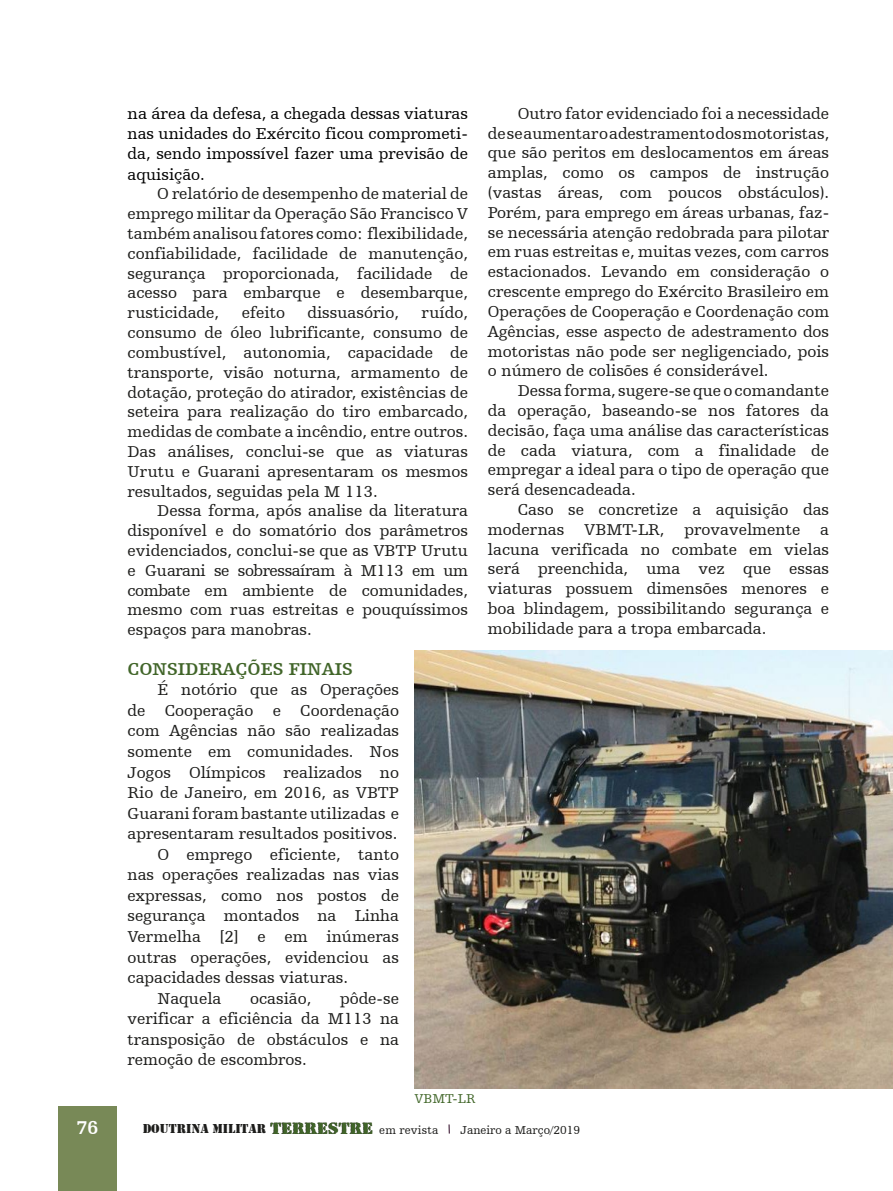
<style>
.page{position:relative;width:893px;height:1191px;background:#fff}
.page>*{position:absolute;margin:0;border:0;box-sizing:border-box;transform-origin:0 0}
.t1{font:700 19.5px "Humanist Slabserif 712 BT";color:#fff}
.t2{font:700 18px "Humanist Slabserif 712 BT";color:#416529}
.t3{font:16.5px/19.8px "Humanist Slabserif 712 BT";color:#1d1d1b;text-align:justify}
.t4{font:16.5px/20.2px "Humanist Slabserif 712 BT";color:#000;text-align:justify;scale:1.05 1}
.t5{font:13.5px "Humanist Slabserif 712 BT";color:#416629}
.t6{font:13.35px "Army";color:#1d1d1b}
.t7{font:12px "Humanist Slabserif 712 BT";color:#1d1d1b}
.s1{font-family:"Rubber Stamp Let Plain";font-size:17.1px}
.s2{font-family:"Humanist Slabserif 712 BT";font-size:12px}
</style>
<div class="page">
<div style="left:58px;top:1106px;width:59px;height:85px;background:#788957"></div>
<img style="left:415px;top:650px;width:478px;height:438px">
<p class="t4" style="left:128px;top:103px;width:326px">na área da defesa, a chegada dessas viaturas nas unidades do Exército ficou comprometi&shy;da, sendo impossível fazer uma previsão de aquisição.</p>
<p class="t3" style="left:128px;top:184px;width:342px;text-indent:30px">O relatório de desempenho de material de emprego militar da Operação São Francisco V também analisou fatores como: flexibilidade, confiabilidade, facilidade de manutenção, segurança proporcionada, facilidade de acesso para embarque e desembarque, rusticidade,</p>
<p class="t3" style="left:242px;top:303px;width:45px">efeito</p>
<p class="t3" style="left:307px;top:303px;width:93px">dissuasório,</p>
<p class="t3" style="left:128px;top:303px;width:342px;text-indent:294px">ruído, consumo de óleo lubrificante, consumo de combustível, autonomia, capacidade de transporte, visão noturna, armamento de dotação, proteção do atirador, existências de seteira para realização do tiro embarcado, medidas de combate a incêndio, entre outros.<br>Das análises, conclui-se que as viaturas Urutu e Guarani apresentaram os mesmos resultados, seguidas pela M 113.</p>
<p class="t3" style="left:128px;top:501px;width:342px;text-indent:30px">Dessa forma, após analise da literatura disponível e do somatório dos parâmetros evidenciados, conclui-se que as VBTP Urutu e Guarani se sobressaíram à M113 em um combate em ambiente de comunidades, mesmo com ruas estreitas e pouquíssimos espaços para manobras.</p>
<p class="t2" style="left:128px;top:658px;width:227px">CONSIDERAÇÕES FINAIS</p>
<p class="t3" style="left:157px;top:679px;width:243px">É notório que as Operações</p>
<p class="t3" style="left:128px;top:700px;width:273px">de Cooperação e Coordenação</p>
<p class="t3" style="left:128px;top:721px;width:273px">com Agências não são realizadas</p>
<p class="t3" style="left:128px;top:741px;width:273px">somente em comunidades. Nos</p>
<p class="t3" style="left:128px;top:762px;width:273px">Jogos Olímpicos realizados no</p>
<p class="t3" style="left:128px;top:782px;width:273px">Rio de Janeiro, em 2016, as VBTP</p>
<p class="t3" style="left:128px;top:803px;width:273px">Guarani foram bastante utilizadas e</p>
<p class="t3" style="left:128px;top:823px;width:271px">apresentaram resultados positivos.</p>
<p class="t3" style="left:157px;top:844px;width:243px">O emprego eficiente, tanto</p>
<p class="t3" style="left:128px;top:864px;width:273px">nas operações realizadas nas vias</p>
<p class="t3" style="left:128px;top:885px;width:273px">expressas, como nos postos de</p>
<p class="t3" style="left:128px;top:905px;width:273px">segurança montados na Linha</p>
<p class="t3" style="left:128px;top:926px;width:273px">Vermelha [2] e em inúmeras</p>
<p class="t3" style="left:128px;top:947px;width:273px">outras operações, evidenciou as</p>
<p class="t3" style="left:128px;top:967px;width:222px">capacidades dessas viaturas.</p>
<p class="t3" style="left:157px;top:988px;width:66px">Naquela</p>
<p class="t3" style="left:250px;top:988px;width:63px">ocasião,</p>
<p class="t3" style="left:128px;top:987px;width:273px;line-height:20.5px;text-indent:212px">pôde-se verificar a eficiência da M113 na transposição de obstáculos e na remoção de escombros.</p>
<p class="t5" style="left:415px;top:1090px;width:62px">VBMT-LR</p>
<p class="t3" style="left:488px;top:103px;width:343px;text-indent:30px">Outro fator evidenciado foi a necessidade de se aumentar o adestramento dos motoristas, que são peritos em deslocamentos em áreas amplas, como os campos de instrução (vastas áreas, com poucos obstáculos).<br>Porém, para emprego em áreas urbanas, faz&shy;se necessária atenção redobrada para pilotar em ruas estreitas e, muitas vezes, com carros estacionados. Levando em consideração o crescente emprego do Exército Brasileiro em Operações de Cooperação e Coordenação com Agências, esse aspecto de adestramento dos motoristas não pode ser negligenciado, pois o número de colisões é considerável.</p>
<p class="t3" style="left:488px;top:380px;width:343px;text-indent:30px">Dessa forma, sugere-se que o comandante da operação, baseando-se nos fatores da decisão, faça uma análise das características de cada viatura, com a finalidade de empregar a ideal para o tipo de operação que será desencadeada.</p>
<p class="t3" style="left:488px;top:499px;width:343px;text-indent:30px">Caso se concretize a aquisição das modernas VBMT-LR, provavelmente a lacuna verificada no combate em vielas será preenchida, uma vez que essas viaturas possuem dimensões menores e boa blindagem, possibilitando segurança e mobilidade para a tropa embarcada.</p>
<p class="t1" style="left:77px;top:1115px;width:23px">76</p>
<p class="t6" style="left:143px;top:1120px;width:297px">DOUTRINA MILITAR <span class="s1">TERRESTRE</span> <span class="s2">em revista</span></p>
<p class="t7" style="left:460px;top:1122px;width:121px">Janeiro a Março/2019</p>
</div>
